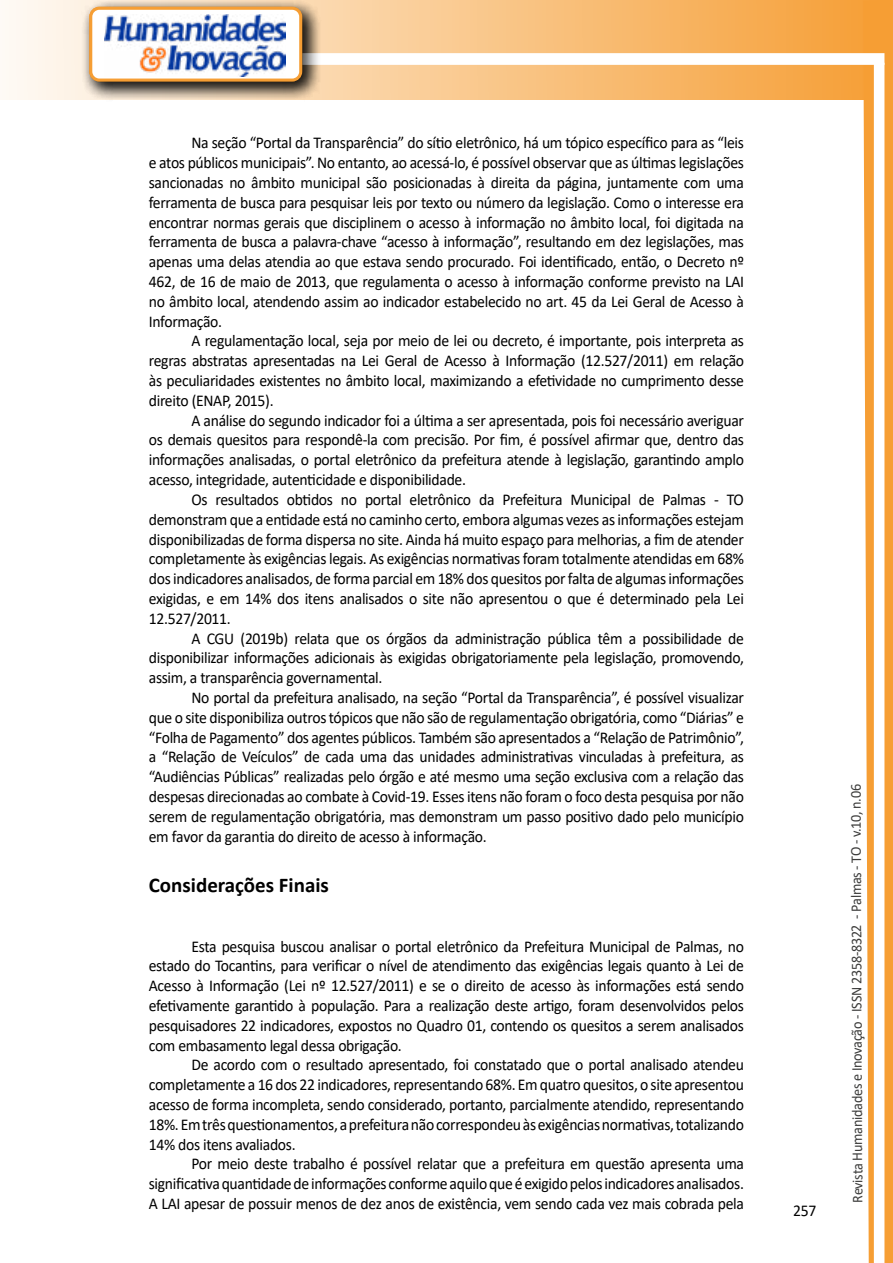
<style>
.page{position:relative;width:893px;height:1263px;background:#fff}
.page>*{position:absolute;margin:0;border:0;box-sizing:border-box;transform-origin:0 0}
.t1{font:700 21px "Calibri";color:#000}
.t2{font:16.5px/19.8px "Calibri";letter-spacing:-.02em;color:#000;text-align:justify;scale:.95 1}
.t3{font:15px "Calibri";letter-spacing:-.025em;color:#3c3c3b;scale:.95 1}
</style>
<div class="page">
<svg style="left:5px;top:0;width:858px;height:100px;background:#f9c484"></svg>
<div style="left:302px;top:53px;width:582px;height:12px;background:#fff;border:2px solid #fff"></div>
<svg style="left:863px;top:0;width:30px;height:1263px"></svg>
<div style="left:81px;top:0;width:241px;height:102px;background:#000;opacity:.75"></div>
<div style="left:91px;top:8px;width:210px;height:72px;background:#fff;border-radius:9px"></div>
<img style="left:104px;top:14px;width:181px;height:62px">
<div style="left:89px;top:7px;width:213px;height:75px;border:3px solid #f69e34;border-radius:9px"></div>
<p class="t2" style="left:149px;top:133px;width:628px;text-indent:43px">Na seção “Portal da Transparência” do sítio eletrônico, há um tópico específico para as “leis e atos públicos municipais”. No entanto, ao acessá-lo, é possível observar que as últimas legislações sancionadas no âmbito municipal são posicionadas à direita da página, juntamente com uma ferramenta de busca para pesquisar leis por texto ou número da legislação. Como o interesse era encontrar normas gerais que disciplinem o acesso à informação no âmbito local, foi digitada na ferramenta de busca a palavra-chave “acesso à informação”, resultando em dez legislações, mas apenas uma delas atendia ao que estava sendo procurado. Foi identificado, então, o Decreto nº 462, de 16 de maio de 2013, que regulamenta o acesso à informação conforme previsto na LAI no âmbito local, atendendo assim ao indicador estabelecido no art. 45 da Lei Geral de Acesso à Informação.</p>
<p class="t2" style="left:149px;top:331px;width:628px;text-indent:43px">A regulamentação local, seja por meio de lei ou decreto, é importante, pois interpreta as regras abstratas apresentadas na Lei Geral de Acesso à Informação (12.527/2011) em relação às peculiaridades existentes no âmbito local, maximizando a efetividade no cumprimento desse direito (ENAP, 2015).</p>
<p class="t2" style="left:149px;top:410px;width:628px;text-indent:43px">A análise do segundo indicador foi a última a ser apresentada, pois foi necessário averiguar os demais quesitos para respondê-la com precisão. Por fim, é possível afirmar que, dentro das informações analisadas, o portal eletrônico da prefeitura atende à legislação, garantindo amplo acesso, integridade, autenticidade e disponibilidade.</p>
<p class="t2" style="left:149px;top:489px;width:628px;text-indent:43px">Os resultados obtidos no portal eletrônico da Prefeitura Municipal de Palmas - TO demonstram que a entidade está no caminho certo, embora algumas vezes as informações estejam disponibilizadas de forma dispersa no site. Ainda há muito espaço para melhorias, a fim de atender completamente às exigências legais. As exigências normativas foram totalmente atendidas em 68% dos indicadores analisados, de forma parcial em 18% dos quesitos por falta de algumas informações exigidas, e em 14% dos itens analisados o site não apresentou o que é determinado pela Lei 12.527/2011.</p>
<p class="t2" style="left:149px;top:628px;width:628px;text-indent:43px">A CGU (2019b) relata que os órgãos da administração pública têm a possibilidade de disponibilizar informações adicionais às exigidas obrigatoriamente pela legislação, promovendo, assim, a transparência governamental.</p>
<p class="t2" style="left:149px;top:687px;width:628px;text-indent:43px">No portal da prefeitura analisado, na seção “Portal da Transparência”, é possível visualizar que o site disponibiliza outros tópicos que não são de regulamentação obrigatória, como “Diárias” e “Folha de Pagamento” dos agentes públicos. Também são apresentados a “Relação de Patrimônio”, a “Relação de Veículos” de cada uma das unidades administrativas vinculadas à prefeitura, as “Audiências Públicas” realizadas pelo órgão e até mesmo uma seção exclusiva com a relação das despesas direcionadas ao combate à Covid-19. Esses itens não foram o foco desta pesquisa por não serem de regulamentação obrigatória, mas demonstram um passo positivo dado pelo município em favor da garantia do direito de acesso à informação.</p>
<p class="t1" style="left:149px;top:870px;width:182px">Considerações Finais</p>
<p class="t2" style="left:149px;top:936px;width:628px;text-indent:43px">Esta pesquisa buscou analisar o portal eletrônico da Prefeitura Municipal de Palmas, no estado do Tocantins, para verificar o nível de atendimento das exigências legais quanto à Lei de Acesso à Informação (Lei nº 12.527/2011) e se o direito de acesso às informações está sendo efetivamente garantido à população. Para a realização deste artigo, foram desenvolvidos pelos pesquisadores 22 indicadores, expostos no Quadro 01, contendo os quesitos a serem analisados com embasamento legal dessa obrigação.</p>
<p class="t2" style="left:149px;top:1054px;width:628px;text-indent:43px">De acordo com o resultado apresentado, foi constatado que o portal analisado atendeu completamente a 16 dos 22 indicadores, representando 68%. Em quatro quesitos, o site apresentou acesso de forma incompleta, sendo considerado, portanto, parcialmente atendido, representando 18%. Em três questionamentos, a prefeitura não correspondeu às exigências normativas, totalizando 14% dos itens avaliados.</p>
<p class="t2" style="left:149px;top:1153px;width:628px;text-indent:43px">Por meio deste trabalho é possível relatar que a prefeitura em questão apresenta uma significativa quantidade de informações conforme aquilo que é exigido pelos indicadores analisados.<br>A LAI apesar de possuir menos de dez anos de existência, vem sendo cada vez mais cobrada pela</p>
<p class="t2" style="left:793px;top:1200px;width:26px">257</p>
<p class="t3" style="left:846px;top:1203px;width:442px;rotate:-90deg">Revista Humanidades e Inovação - ISSN 2358-8322 - Palmas - TO - v.10, n.06</p>
</div>
